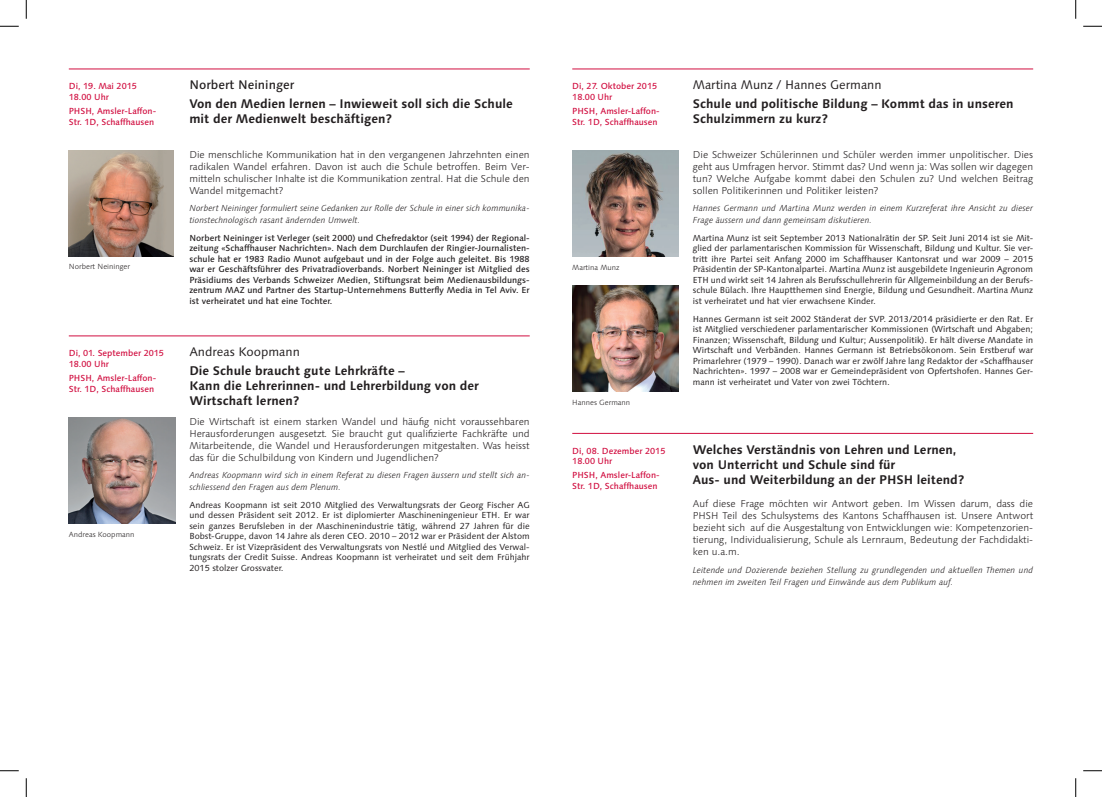
<style>
.page{position:relative;width:1102px;height:797px;background:#fff}
.page>*{position:absolute;margin:0;border:0;box-sizing:border-box;transform-origin:0 0}
.t1{font:700 12.5px/15px "Linotype Syntax";color:#231f20}
.t2{font:12.5px "Linotype Syntax";color:#231f20}
.t3{font:500 12.5px "Linotype Syntax";color:#231f20}
.t4{font:300 10px/12px "Linotype Syntax";color:#231f20;text-align:justify}
.t5{font:8.75px/10.5px "Linotype Syntax";color:#231f20;text-align:justify}
.t6{font:italic 300 8.75px/12px "Linotype Syntax";color:#231f20}
.t7{font:500 8.75px/10.5px "Linotype Syntax";color:#231f20;text-align:justify}
.t8{font:500 8.75px/10.5px "Linotype Syntax";color:#d10e40}
.t9{font:300 7.5px "Linotype Syntax";color:#231f20}
</style>
<div class="page">
<img style="left:69px;top:150px;width:105px;height:107px">
<hr style="left:69px;top:69px;width:460px;height:1px;background:#d10e40">
<img style="left:69px;top:417px;width:106px;height:106px">
<hr style="left:69px;top:336px;width:460px;height:1px;background:#d10e40">
<img style="left:572px;top:150px;width:106px;height:107px">
<hr style="left:572px;top:69px;width:461px;height:1px;background:#d10e40">
<img style="left:572px;top:285px;width:106px;height:106px">
<hr style="left:572px;top:433px;width:461px;height:1px;background:#d10e40">
<svg style="left:0;top:25px;width:19px;height:2px"></svg>
<svg style="left:1083px;top:25px;width:18px;height:2px"></svg>
<svg style="left:0;top:770px;width:19px;height:1px"></svg>
<svg style="left:1083px;top:770px;width:18px;height:1px"></svg>
<svg style="left:25px;top:0;width:2px;height:19px"></svg>
<svg style="left:25px;top:778px;width:2px;height:19px"></svg>
<svg style="left:1075px;top:0;width:1px;height:19px"></svg>
<svg style="left:1075px;top:778px;width:1px;height:19px"></svg>
<p class="t8" style="left:69px;top:81px;width:70px">Di, 19. Mai 2015<br>18.00 Uhr</p>
<p class="t8" style="left:69px;top:106px;width:89px">PHSH, Amsler-Laffon-<br>Str. 1D, Schaffhausen</p>
<h1 class="t3" style="left:189px;top:77px;width:106px">Norbert Neininger</h1>
<h1 class="t1" style="left:189px;top:96px;width:325px">Von den Medien lernen – Inwieweit soll sich die Schule mit der Medienwelt beschäftigen?</h1>
<p class="t8" style="left:572px;top:81px;width:86px">Di, 27. Oktober 2015<br>18.00 Uhr</p>
<p class="t8" style="left:572px;top:106px;width:89px">PHSH, Amsler-Laffon-<br>Str. 1D, Schaffhausen</p>
<h1 class="t2" style="left:692px;top:78px;width:190px">Martina Munz / Hannes Germann</h1>
<h1 class="t1" style="left:692px;top:96px;width:322px">Schule und politische Bildung – Kommt das in unseren<br>Schulzimmern zu kurz?</h1>
<p class="t9" style="left:69px;top:262px;width:63px">Norbert Neininger</p>
<p class="t8" style="left:69px;top:348px;width:97px">Di, 01. September 2015<br>18.00 Uhr</p>
<p class="t8" style="left:69px;top:373px;width:89px">PHSH, Amsler-Laffon-<br>Str. 1D, Schaffhausen</p>
<p class="t4" style="left:189px;top:148px;width:342px">Die menschliche Kommunikation hat in den vergangenen Jahrzehnten einen radikalen Wandel erfahren. Davon ist auch die Schule betroffen. Beim Ver&shy;mitteln schulischer Inhalte ist die Kommunikation zentral. Hat die Schule den Wandel mitgemacht?</p>
<p class="t6" style="left:189px;top:202px;width:342px">Norbert Neininger formuliert seine Gedanken zur Rolle der Schule in einer sich kommunika&shy;tionstechnologisch rasant ändernden Umwelt.</p>
<p class="t7" style="left:189px;top:233px;width:342px">Norbert Neininger ist Verleger (seit 2000) und Chefredaktor (seit 1994) der Regional&shy;zeitung «Schaffhauser Nachrichten». Nach dem Durchlaufen der Ringier-Journalisten&shy;schule hat er 1983 Radio Munot aufgebaut und in der Folge auch geleitet. Bis 1988 war er Geschäftsführer des Privatradioverbands. Norbert Neininger ist Mitglied des Präsidiums des Verbands Schweizer Medien, Stiftungsrat beim Medienausbildungs&shy;zentrum MAZ und Partner des Startup-Unternehmens Butterfly Media in Tel Aviv. Er ist verheiratet und hat eine Tochter.</p>
<h1 class="t2" style="left:189px;top:344px;width:112px">Andreas Koopmann</h1>
<h1 class="t1" style="left:189px;top:363px;width:291px">Die Schule braucht gute Lehrkräfte –<br>Kann die Lehrerinnen- und Lehrerbildung von der<br>Wirtschaft lernen?</h1>
<p class="t9" style="left:572px;top:263px;width:49px">Martina Munz</p>
<p class="t9" style="left:572px;top:398px;width:59px">Hannes Germann</p>
<p class="t4" style="left:692px;top:148px;width:342px">Die Schweizer Schülerinnen und Schüler werden immer unpolitischer. Dies geht aus Umfragen hervor. Stimmt das? Und wenn ja: Was sollen wir dagegen tun? Welche Aufgabe kommt dabei den Schulen zu? Und welchen Beitrag sollen Politikerinnen und Politiker leisten?</p>
<p class="t6" style="left:692px;top:202px;width:342px">Hannes Germann und Martina Munz werden in einem Kurzreferat ihre Ansicht zu dieser<br>Frage äussern und dann gemeinsam diskutieren.</p>
<p class="t5" style="left:692px;top:233px;width:342px">Martina Munz ist seit September 2013 Nationalrätin der SP. Seit Juni 2014 ist sie Mit&shy;glied der parlamentarischen Kommission für Wissenschaft, Bildung und Kultur. Sie ver&shy;tritt ihre Partei seit Anfang 2000 im Schaffhauser Kantonsrat und war 2009 – 2015<br>Präsidentin der SP-Kantonalpartei. Martina Munz ist ausgebildete Ingenieurin Agronom ETH und wirkt seit 14 Jahren als Berufsschullehrerin für Allgemeinbildung an der Berufs&shy;schule Bülach. Ihre Hauptthemen sind Energie, Bildung und Gesundheit. Martina Munz ist verheiratet und hat vier erwachsene Kinder.</p>
<p class="t5" style="left:692px;top:313px;width:342px">Hannes Germann ist seit 2002 Ständerat der SVP. 2013/2014 präsidierte er den Rat. Er ist Mitglied verschiedener parlamentarischer Kommissionen (Wirtschaft und Abgaben; Finanzen; Wissenschaft, Bildung und Kultur; Aussenpolitik). Er hält diverse Mandate in Wirtschaft und Verbänden. Hannes Germann ist Betriebsökonom. Sein Erstberuf war Primarlehrer (1979 – 1990). Danach war er zwölf Jahre lang Redaktor der «Schaffhauser Nachrichten». 1997 – 2008 war er Gemeindepräsident von Opfertshofen. Hannes Ger&shy;mann ist verheiratet und Vater von zwei Töchtern.</p>
<p class="t9" style="left:69px;top:530px;width:67px">Andreas Koopmann</p>
<p class="t4" style="left:189px;top:415px;width:342px">Die Wirtschaft ist einem starken Wandel und häufig nicht voraussehbaren Herausforderungen ausgesetzt. Sie braucht gut qualifizierte Fachkräfte und Mitarbeitende, die Wandel und Herausforderungen mitgestalten. Was heisst das für die Schulbildung von Kindern und Jugendlichen?</p>
<p class="t6" style="left:189px;top:469px;width:342px">Andreas Koopmann wird sich in einem Referat zu diesen Fragen äussern und stellt sich an&shy;schliessend den Fragen aus dem Plenum.</p>
<p class="t5" style="left:189px;top:499px;width:342px">Andreas Koopmann ist seit 2010 Mitglied des Verwaltungsrats der Georg Fischer AG und dessen Präsident seit 2012. Er ist diplomierter Maschineningenieur ETH. Er war sein ganzes Berufsleben in der Maschinenindustrie tätig, während 27 Jahren für die Bobst-Gruppe, davon 14 Jahre als deren CEO. 2010 – 2012 war er Präsident der Alstom Schweiz. Er ist Vizepräsident des Verwaltungsrats von Nestlé und Mitglied des Verwal&shy;tungsrats der Credit Suisse. Andreas Koopmann ist verheiratet und seit dem Frühjahr 2015 stolzer Grossvater.</p>
<p class="t8" style="left:572px;top:445px;width:95px">Di, 08. Dezember 2015<br>18.00 Uhr</p>
<p class="t8" style="left:572px;top:470px;width:89px">PHSH, Amsler-Laffon-<br>Str. 1D, Schaffhausen</p>
<h1 class="t1" style="left:692px;top:442px;width:273px">Welches Verständnis von Lehren und Lernen, von Unterricht und Schule sind für<br>Aus- und Weiterbildung an der PHSH leitend?</h1>
<p class="t4" style="left:692px;top:497px;width:342px">Auf diese Frage möchten wir Antwort geben. Im Wissen darum, dass die PHSH Teil des Schulsystems des Kantons Schaffhausen ist. Unsere Antwort bezieht sich auf die Ausgestaltung von Entwicklungen wie: Kompetenzorien&shy;tierung, Individualisierung, Schule als Lernraum, Bedeutung der Fachdidakti&shy;ken u.a.m.</p>
<p class="t6" style="left:692px;top:563px;width:342px">Leitende und Dozierende beziehen Stellung zu grundlegenden und aktuellen Themen und nehmen im zweiten Teil Fragen und Einwände aus dem Publikum auf.</p>
</div>
